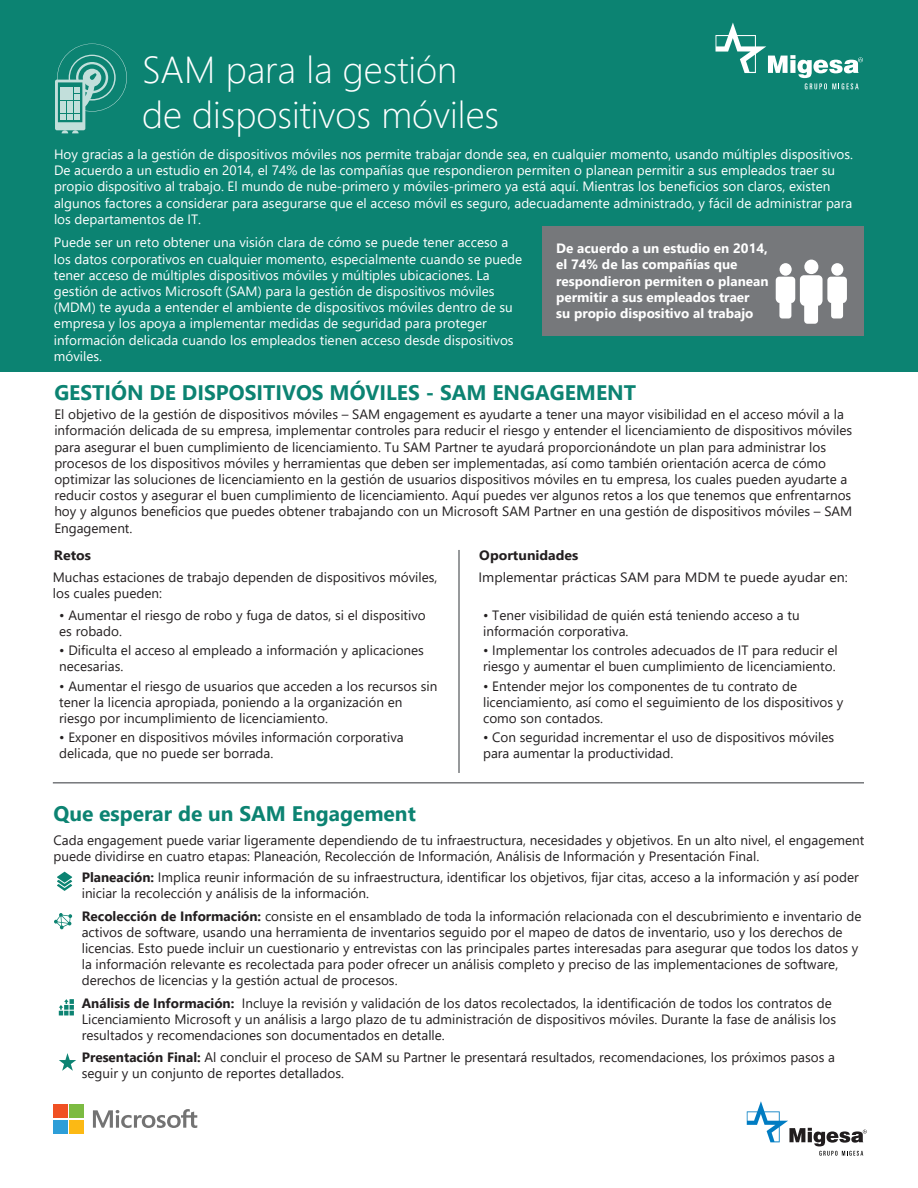
<style>
.page{position:relative;width:918px;height:1188px;background:#fff}
.page>*{position:absolute;margin:0;border:0;box-sizing:border-box;transform-origin:0 0}
.t1{font:300 37.5px/45px "Segoe UI";color:#fff}
.t2{font:700 21px "Segoe UI";color:#0c8372}
.t3{font:13.5px/16.2px "Segoe UI";color:#231f20}
.t4{font:13.5px/16.2px "Segoe UI";color:#fff}
.t5{font:700 13.5px/16.2px "Segoe UI";color:#fff}
.t6{font:13.5px "Segoe UI";color:#231f20;scale:1.04 1}
.t7{font:700 13.5px "Segoe UI";color:#231f20;scale:1.04 1}
.s1{font-weight:700}
</style>
<div class="page">
<div style="left:0;top:0;width:918px;height:372px;background:#0c8372"></div>
<div style="left:543px;top:227px;width:321px;height:109px;background:#76787b"></div>
<hr style="left:458px;top:550px;width:2px;height:223px;background:#76787b">
<hr style="left:53px;top:782px;width:811px;height:2px;background:#76787b">
<svg style="left:93px;top:1109px;width:104px;height:19px"></svg>
<div style="left:53px;top:1105px;width:15px;height:13px;background:#f05023"></div>
<div style="left:69px;top:1105px;width:15px;height:13px;background:#7cbb42"></div>
<div style="left:53px;top:1120px;width:15px;height:13px;background:#2d9ed8"></div>
<div style="left:69px;top:1120px;width:15px;height:13px;background:#fcb914"></div>
<svg style="left:55px;top:44px;width:72px;height:89px"></svg>
<svg style="left:54px;top:913px;width:18px;height:16px"></svg>
<svg style="left:59px;top:999px;width:15px;height:16px"></svg>
<svg style="left:57px;top:872px;width:15px;height:19px"></svg>
<svg style="left:59px;top:1053px;width:17px;height:18px"></svg>
<div style="left:804px;top:260px;width:14px;height:14px;background:#fff;border-radius:50%"></div>
<div style="left:804px;top:294px;width:14px;height:30px;background:#fff;border-radius:3px"></div>
<div style="left:831px;top:263px;width:12px;height:13px;background:#fff;border-radius:50%"></div>
<div style="left:831px;top:293px;width:12px;height:25px;background:#fff;border-radius:3px"></div>
<div style="left:780px;top:263px;width:12px;height:13px;background:#fff;border-radius:50%"></div>
<svg style="left:776px;top:275px;width:71px;height:31px"></svg>
<div style="left:779px;top:293px;width:12px;height:25px;background:#fff;border-radius:3px"></div>
<svg style="left:747px;top:1101px;width:120px;height:55px"></svg>
<svg style="left:716px;top:22px;width:147px;height:67px"></svg>
<h1 class="t1" style="left:142px;top:45px;width:359px">SAM para la gestión de dispositivos móviles</h1>
<p class="t4" style="left:54px;top:146px;width:801px">Hoy gracias a la gestión de dispositivos móviles nos permite trabajar donde sea, en cualquier momento, usando múltiples dispositivos.<br>De acuerdo a un estudio en 2014, el 74% de las compañías que respondieron permiten o planean permitir a sus empleados traer su propio dispositivo al trabajo. El mundo de nube-primero y móviles-primero ya está aquí. Mientras los beneficios son claros, existen algunos factores a considerar para asegurarse que el acceso móvil es seguro, adecuadamente administrado, y fácil de administrar para los departamentos de IT.</p>
<p class="t4" style="left:54px;top:234px;width:470px">Puede ser un reto obtener una visión clara de cómo se puede tener acceso a los datos corporativos en cualquier momento, especialmente cuando se puede tener acceso de múltiples dispositivos móviles y múltiples ubicaciones. La gestión de activos Microsoft (SAM) para la gestión de dispositivos móviles (MDM) te ayuda a entender el ambiente de dispositivos móviles dentro de su empresa y los apoya a implementar medidas de seguridad para proteger información delicada cuando los empleados tienen acceso desde dispositivos móviles.</p>
<p class="t5" style="left:556px;top:240px;width:214px">De acuerdo a un estudio en 2014, el 74% de las compañías que respondieron permiten o planean permitir a sus empleados traer<br>su propio dispositivo al trabajo</p>
<h2 class="t2" style="left:54px;top:375px;width:583px">GESTIÓN DE DISPOSITIVOS MÓVILES - SAM ENGAGEMENT</h2>
<p class="t3" style="left:54px;top:406px;width:800px">El objetivo de la gestión de dispositivos móviles – SAM engagement es ayudarte a tener una mayor visibilidad en el acceso móvil a la información delicada de su empresa, implementar controles para reducir el riesgo y entender el licenciamiento de dispositivos móviles para asegurar el buen cumplimiento de licenciamiento. Tu SAM Partner te ayudará proporcionándote un plan para administrar los procesos de los dispositivos móviles y herramientas que deben ser implementadas, así como también orientación acerca de cómo optimizar las soluciones de licenciamiento en la gestión de usuarios dispositivos móviles en tu empresa, los cuales pueden ayudarte a reducir costos y asegurar el buen cumplimiento de licenciamiento. Aquí puedes ver algunos retos a los que tenemos que enfrentarnos hoy y algunos beneficios que puedes obtener trabajando con un Microsoft SAM Partner en una gestión de dispositivos móviles – SAM Engagement.</p>
<p class="t7" style="left:54px;top:544px;width:37px">Retos</p>
<p class="t7" style="left:479px;top:544px;width:97px">Oportunidades</p>
<p class="t3" style="left:53px;top:568px;width:386px">Muchas estaciones de trabajo dependen de dispositivos móviles, los cuales pueden:</p>
<p class="t6" style="left:478px;top:566px;width:357px">Implementar prácticas SAM para MDM te puede ayudar en:</p>
<p class="t3" style="left:59px;top:607px;width:368px">• Aumentar el riesgo de robo y fuga de datos, si el dispositivo es robado.</p>
<p class="t3" style="left:59px;top:642px;width:366px">• Dificulta el acceso al empleado a información y aplicaciones necesarias.</p>
<p class="t3" style="left:59px;top:677px;width:380px">• Aumentar el riesgo de usuarios que acceden a los recursos sin tener la licencia apropiada, poniendo a la organización en riesgo por incumplimiento de licenciamiento.</p>
<p class="t3" style="left:59px;top:729px;width:346px">• Exponer en dispositivos móviles información corporativa delicada, que no puede ser borrada.</p>
<p class="t3" style="left:483px;top:607px;width:318px">• Tener visibilidad de quién está teniendo acceso a tu información corporativa.</p>
<p class="t3" style="left:483px;top:642px;width:356px">• Implementar los controles adecuados de IT para reducir el riesgo y aumentar el buen cumplimiento de licenciamiento.</p>
<p class="t3" style="left:483px;top:677px;width:362px">• Entender mejor los componentes de tu contrato de licenciamiento, así como el seguimiento de los dispositivos y como son contados.</p>
<p class="t3" style="left:483px;top:729px;width:353px">• Con seguridad incrementar el uso de dispositivos móviles para aumentar la productividad.</p>
<h2 class="t2" style="left:53px;top:796px;width:364px">Que esperar de un SAM Engagement</h2>
<p class="t3" style="left:53px;top:831px;width:812px">Cada engagement puede variar ligeramente dependiendo de tu infraestructura, necesidades y objetivos. En un alto nivel, el engagement puede dividirse en cuatro etapas: Planeación, Recolección de Información, Análisis de Información y Presentación Final.</p>
<p class="t3" style="left:82px;top:869px;width:779px"><span class="s1">Planeación:</span> Implica reunir información de su infraestructura, identificar los objetivos, fijar citas, acceso a la información y así poder iniciar la recolección y análisis de la información.</p>
<p class="t3" style="left:82px;top:907px;width:781px"><span class="s1">Recolección de Información:</span> consiste en el ensamblado de toda la información relacionada con el descubrimiento e inventario de activos de software, usando una herramienta de inventarios seguido por el mapeo de datos de inventario, uso y los derechos de licencias. Esto puede incluir un cuestionario y entrevistas con las principales partes interesadas para asegurar que todos los datos y la información relevante es recolectada para poder ofrecer un análisis completo y preciso de las implementaciones de software, derechos de licencias y la gestión actual de procesos.</p>
<p class="t3" style="left:82px;top:994px;width:756px"><span class="s1">Análisis de Información:</span> Incluye la revisión y validación de los datos recolectados, la identificación de todos los contratos de<br>Licenciamiento Microsoft y un análisis a largo plazo de tu administración de dispositivos móviles. Durante la fase de análisis los resultados y recomendaciones son documentados en detalle.</p>
<p class="t3" style="left:82px;top:1049px;width:755px"><span class="s1">Presentación Final:</span> Al concluir el proceso de SAM su Partner le presentará resultados, recomendaciones, los próximos pasos a seguir y un conjunto de reportes detallados.</p>
</div>
